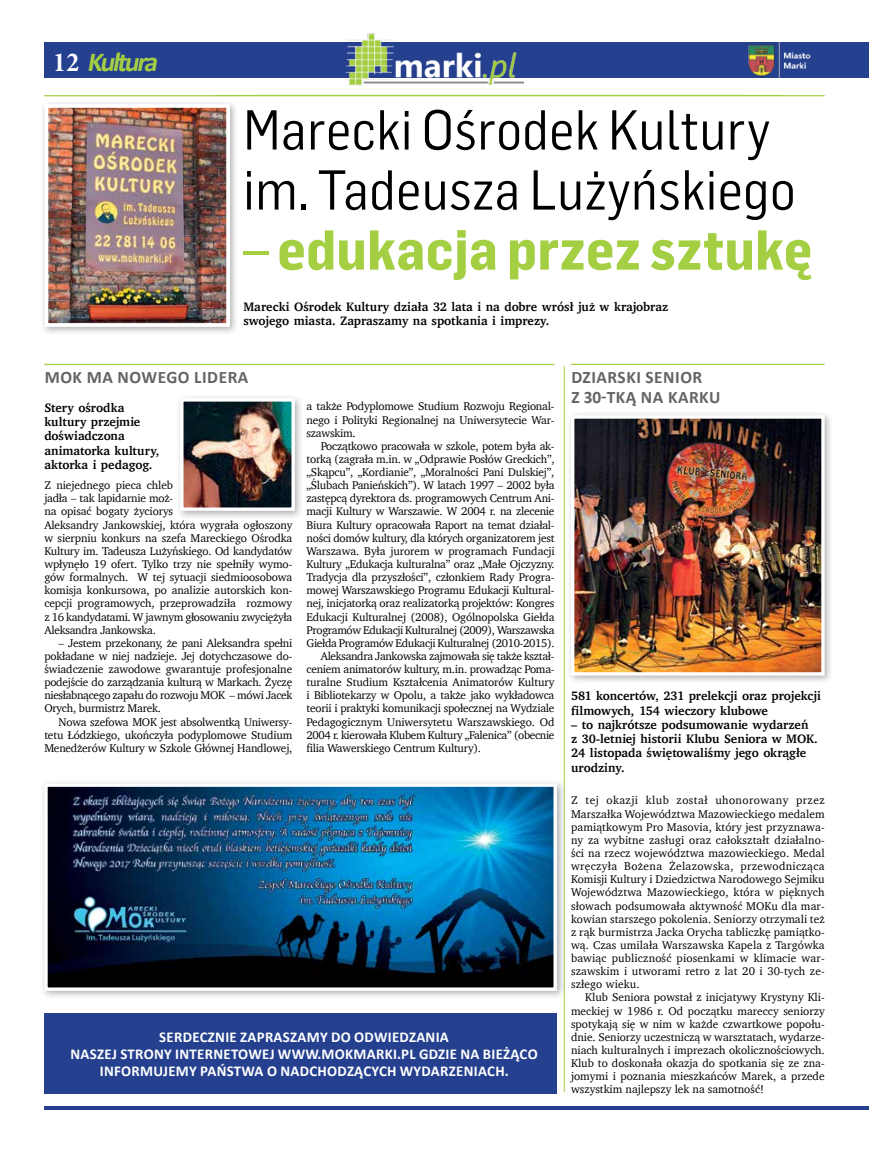
<style>
.page{position:relative;width:869px;height:1149px;background:#fff}
.page>*{position:absolute;margin:0;border:0;box-sizing:border-box;transform-origin:0 0}
.t1{font:55px/60px "Flama Table Pl";color:#000}
.t2{font:700 55px "Flama Table Pl";color:#a5cf42}
.t3{font:italic 700 27.5px "Calibri";color:#a5cf42}
.t4{font:700 17.5px/20px "Calibri";letter-spacing:.03em;color:#636466}
.t5{font:700 15px/16.9px "Calibri";letter-spacing:.02em;color:#fff;text-align:center}
.t6{font:700 12.5px/14.2px "Charter";color:#000}
.t7{font:11.5px/13.1px "Charter";letter-spacing:-.02em;color:#000;text-align:justify}
.s1{font-family:"Minion Pro";font-style:normal;font-stretch:condensed;color:#fff}
.s2{font-weight:400}
</style>
<div class="page">
<div style="left:44px;top:43px;width:824px;height:35px;background:#25408f"></div>
<hr style="left:44px;top:1106px;width:824px;height:3px;background:#25408f">
<img style="left:748px;top:43px;width:63px;height:35px">
<img style="left:346px;top:33px;width:177px;height:53px">
<hr style="left:44px;top:95px;width:780px;height:1px;background:#a5cf42">
<div style="left:40px;top:100px;width:199px;height:236px;background:#000;opacity:.3"></div>
<img style="left:50px;top:109px;width:175px;height:213px">
<div style="left:45px;top:104px;width:185px;height:223px;border:4px solid #fff"></div>
<hr style="left:563px;top:366px;width:1px;height:725px;background:#a5cf42">
<hr style="left:570px;top:363px;width:254px;height:2px;background:#a5cf42">
<div style="left:566px;top:411px;width:267px;height:273px;background:#000;opacity:.3"></div>
<img style="left:574px;top:419px;width:246px;height:252px">
<div style="left:570px;top:415px;width:254px;height:260px;border:3px solid #fff"></div>
<div style="left:44px;top:1012px;width:512px;height:81px;background:#25408f"></div>
<div style="left:40px;top:778px;width:526px;height:221px;background:#000;opacity:.3"></div>
<img style="left:48px;top:787px;width:504px;height:199px">
<div style="left:44px;top:783px;width:512px;height:207px;border:3px solid #fff"></div>
<div style="left:176px;top:394px;width:128px;height:126px;background:#000;opacity:.3"></div>
<img style="left:184px;top:402px;width:107px;height:104px">
<div style="left:180px;top:398px;width:115px;height:112px;border:3px solid #fff"></div>
<hr style="left:44px;top:364px;width:510px;height:1px;background:#a5cf42">
<h2 class="t3" style="left:53px;top:44px;width:111px"><span class="s1">1 2</span> Kultura</h2>
<h1 class="t1" style="left:243px;top:99px;width:554px">Marecki Ośrodek Kultury im. Tadeusza Lużyńskiego</h1>
<h1 class="t2" style="left:243px;top:218px;width:570px"><span class="s2">–</span> edukacja przez sztukę</h1>
<p class="t6" style="left:243px;top:299px;width:426px">Marecki Ośrodek Kultury działa 32 lata i na dobre wrósł już w krajobraz swojego miasta. Zapraszamy na spotkania i imprezy.</p>
<h3 class="t4" style="left:45px;top:366px;width:205px">MOK MA NOWEGO LIDERA</h3>
<p class="t6" style="left:44px;top:400px;width:117px">Stery ośrodka kultury przejmie doświadczona animatorka kultury, aktorka i pedagog.</p>
<p class="t7" style="left:44px;top:478px;width:249px;text-align:left">Z niejednego pieca chleb<br>jadła – tak lapidarnie moż-<br>na opisać bogaty życiorys<br>Aleksandry Jankowskiej, która wygrała ogłoszony w sierpniu konkurs na szefa Mareckiego Ośrodka Kultury im. Tadeusza Lużyńskiego. Od kandydatów wpłynęło 19 ofert. Tylko trzy nie spełniły wymo&shy;gów formalnych. W tej sytuacji siedmioosobowa komisja konkursowa, po analizie autorskich kon&shy;cepcji programowych, przeprowadziła rozmowy z 16 kandydatami. W jawnym głosowaniu zwyciężyła Aleksandra Jankowska.</p>
<p class="t7" style="left:44px;top:636px;width:249px;text-indent:14px">– Jestem przekonany, że pani Aleksandra spełni pokładane w niej nadzieje. Jej dotychczasowe do&shy;świadczenie zawodowe gwarantuje profesjonalne podejście do zarządzania kulturą w Markach. Życzę niesłabnącego zapału do rozwoju MOK – mówi Jacek Orych, burmistrz Marek.</p>
<p class="t7" style="left:44px;top:714px;width:249px;text-indent:14px">Nowa szefowa MOK jest absolwentką Uniwersy&shy;tetu Łódzkiego, ukończyła podyplomowe Studium Menedżerów Kultury w Szkole Głównej Handlowej,</p>
<p class="t7" style="left:306px;top:399px;width:249px">a także Podyplomowe Studium Rozwoju Regional&shy;nego i Polityki Regionalnej na Uniwersytecie War&shy;szawskim.</p>
<p class="t7" style="left:320px;top:439px;width:235px">Początkowo pracowała w szkole, potem była ak-</p>
<p class="t7" style="left:306px;top:452px;width:249px">torką (zagrała m.in. w „Odprawie Posłów Greckich”,</p>
<p class="t7" style="left:306px;top:465px;width:249px">„Skąpcu”, „Kordianie”, „Moralności Pani Dulskiej”,</p>
<p class="t7" style="left:306px;top:478px;width:249px">„Ślubach Panieńskich”). W latach 1997 – 2002 była</p>
<p class="t7" style="left:306px;top:491px;width:249px">zastępcą dyrektora ds. programowych Centrum Ani-</p>
<p class="t7" style="left:306px;top:504px;width:249px">macji Kultury w Warszawie. W 2004 r. na zlecenie</p>
<p class="t7" style="left:306px;top:517px;width:249px">Biura Kultury opracowała Raport na temat działal-</p>
<p class="t7" style="left:306px;top:531px;width:249px">ności domów kultury, dla których organizatorem jest</p>
<p class="t7" style="left:306px;top:544px;width:249px">Warszawa. Była jurorem w programach Fundacji</p>
<p class="t7" style="left:306px;top:557px;width:249px">Kultury „Edukacja kulturalna” oraz „Małe Ojczyzny.</p>
<p class="t7" style="left:306px;top:570px;width:249px">Tradycja dla przyszłości”, członkiem Rady Progra-</p>
<p class="t7" style="left:306px;top:583px;width:249px">mowej Warszawskiego Programu Edukacji Kultural-</p>
<p class="t7" style="left:306px;top:596px;width:249px">nej, inicjatorką oraz realizatorką projektów: Kongres</p>
<p class="t7" style="left:306px;top:609px;width:249px">Edukacji Kulturalnej (2008), Ogólnopolska Giełda</p>
<p class="t7" style="left:306px;top:622px;width:249px">Programów Edukacji Kulturalnej (2009), Warszawska</p>
<p class="t7" style="left:306px;top:636px;width:249px">Giełda Programów Edukacji Kulturalnej (2010-2015).</p>
<p class="t7" style="left:320px;top:649px;width:235px">Aleksandra Jankowska zajmowała się także kształ-</p>
<p class="t7" style="left:306px;top:662px;width:249px">ceniem animatorów kultury, m.in. prowadząc Poma-</p>
<p class="t7" style="left:306px;top:675px;width:249px">turalne Studium Kształcenia Animatorów Kultury</p>
<p class="t7" style="left:306px;top:688px;width:249px">i Bibliotekarzy w Opolu, a także jako wykładowca</p>
<p class="t7" style="left:306px;top:701px;width:249px">teorii i praktyki komunikacji społecznej na Wydziale</p>
<p class="t7" style="left:306px;top:714px;width:249px">Pedagogicznym Uniwersytetu Warszawskiego. Od</p>
<p class="t7" style="left:306px;top:727px;width:249px">2004 r. kierowała Klubem Kultury „Falenica” (obecnie</p>
<p class="t7" style="left:306px;top:741px;width:176px">filia Wawerskiego Centrum Kultury).</p>
<h3 class="t5" style="left:70px;top:1027px;width:468px">SERDECZNIE ZAPRASZAMY DO ODWIEDZANIA<br>NASZEJ STRONY INTERNETOWEJ WWW.MOKMARKI.PL GDZIE NA BIEŻĄCO<br>INFORMUJEMY PAŃSTWA O NADCHODZĄCYCH WYDARZENIACH.</h3>
<h3 class="t4" style="left:571px;top:366px;width:150px">DZIARSKI SENIOR<br>Z 30-TKĄ NA KARKU</h3>
<p class="t6" style="left:570px;top:688px;width:251px">581 koncertów, 231 prelekcji oraz projekcji filmowych, 154 wieczory klubowe</p>
<p class="t6" style="left:570px;top:717px;width:248px">– to najkrótsze podsumowanie wydarzeń<br>z 30-letniej historii Klubu Seniora w MOK.<br>24 listopada świętowaliśmy jego okrągłe urodziny.</p>
<p class="t7" style="left:570px;top:793px;width:255px">Z tej okazji klub został uhonorowany przez Marszałka Województwa Mazowieckiego medalem pamiątkowym Pro Masovia, który jest przyznawa&shy;ny za wybitne zasługi oraz całokształt działalno&shy;ści na rzecz województwa mazowieckiego. Medal wręczyła Bożena Żelazowska, przewodnicząca Komisji Kultury i Dziedzictwa Narodowego Sejmiku Województwa Mazowieckiego, która w pięknych słowach podsumowała aktywność MOKu dla mar&shy;kowian starszego pokolenia. Seniorzy otrzymali też z rąk burmistrza Jacka Orycha tabliczkę pamiątko&shy;wą. Czas umilała Warszawska Kapela z Targówka bawiąc publiczność piosenkami w klimacie war&shy;szawskim i utworami retro z lat 20 i 30-tych ze&shy;szłego wieku.</p>
<p class="t7" style="left:570px;top:990px;width:255px;text-indent:14px">Klub Seniora powstał z inicjatywy Krystyny Kli&shy;meckiej w 1986 r. Od początku mareccy seniorzy spotykają się w nim w każde czwartkowe popołu&shy;dnie. Seniorzy uczestniczą w warsztatach, wydarze&shy;niach kulturalnych i imprezach okolicznościowych.<br>Klub to doskonała okazja do spotkania się ze zna&shy;jomymi i poznania mieszkańców Marek, a przede wszystkim najlepszy lek na samotność!</p>
</div>
